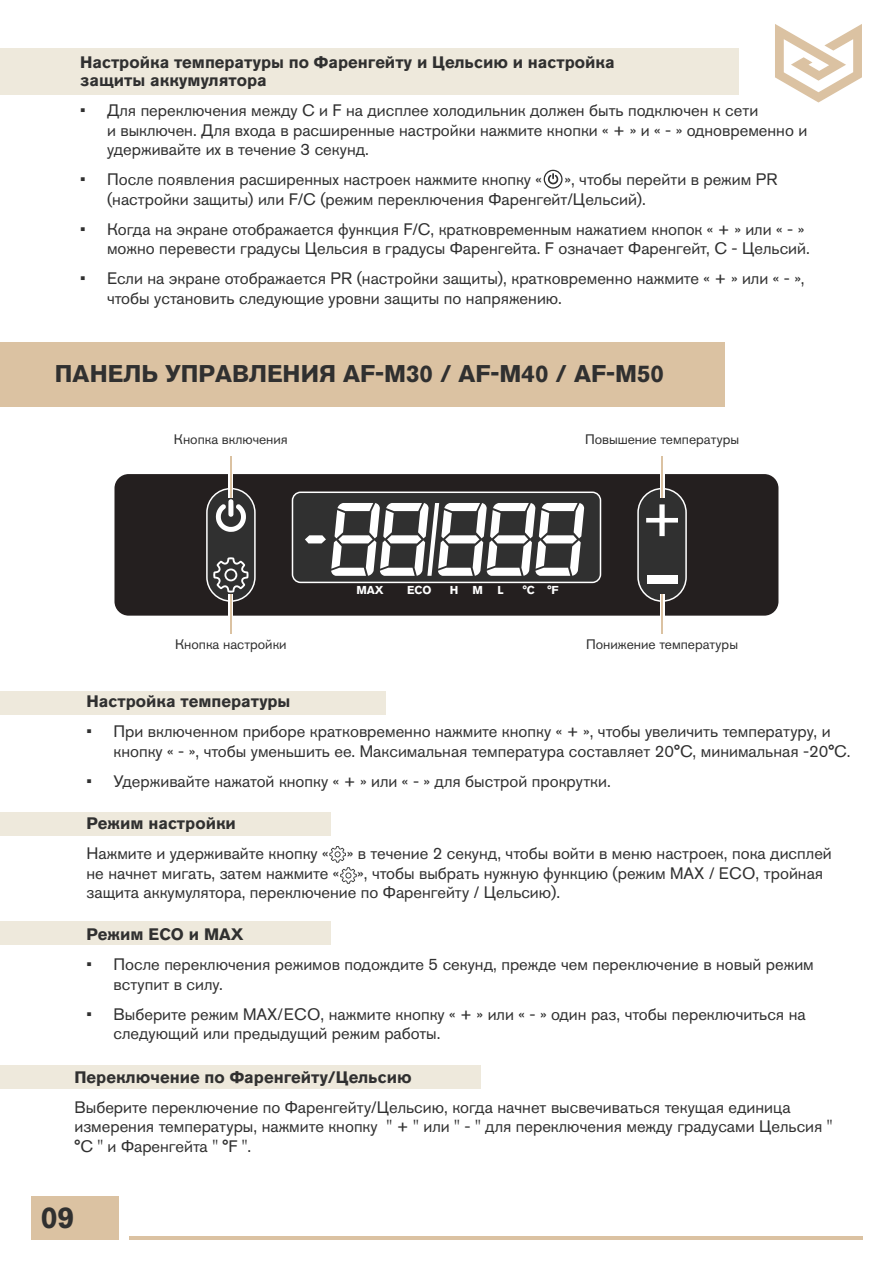
<style>
.page{position:relative;width:893px;height:1263px;background:#fff}
.page>*{position:absolute;margin:0;border:0;box-sizing:border-box;transform-origin:0 0}
.t1{font:700 30px "Akzidenz Grotesk Pro";color:#303030}
.t2{font:700 24px "Akzidenz Grotesk Pro";color:#303030}
.t3{font:16.5px/19.5px "Akzidenz Grotesk Pro";color:#303030}
.t4{font:700 16.5px/18px "Akzidenz Grotesk Pro";color:#303030}
.t5{font:13.65px "Akzidenz Grotesk Pro";color:#303030}
.t6{font:700 11.4px "Akzidenz Grotesk Pro";color:#fff}
</style>
<div class="page">
<div style="left:0;top:921px;width:331px;height:24px;background:#eee9dc"></div>
<div style="left:0;top:1065px;width:480px;height:23px;background:#eee9dc"></div>
<svg style="left:775px;top:24px;width:87px;height:78px"></svg>
<div style="left:0;top:49px;width:738px;height:46px;background:#eee9dc"></div>
<svg style="left:544px;top:170px;width:19px;height:19px"></svg>
<hr style="left:129px;top:1236px;width:733px;height:3px;background:#dbc2a2">
<div style="left:31px;top:1196px;width:87px;height:43px;background:#dbc2a2"></div>
<div style="left:114px;top:474px;width:664px;height:142px;background:#241f1f;border-radius:14px"></div>
<svg style="left:637px;top:488px;width:50px;height:114px;background:#4b4b4b"></svg>
<div style="left:647px;top:576px;width:30px;height:8px;background:#fff"></div>
<svg style="left:206px;top:488px;width:50px;height:114px;background:#585858"></svg>
<svg style="left:292px;top:491px;width:309px;height:92px;background:#777"></svg>
<hr style="left:229px;top:456px;width:4px;height:41px;background:#fff">
<hr style="left:230px;top:456px;width:2px;height:41px;background:#dbc2a2">
<hr style="left:660px;top:456px;width:4px;height:41px;background:#fff">
<hr style="left:661px;top:456px;width:2px;height:41px;background:#dbc2a2">
<hr style="left:660px;top:594px;width:4px;height:40px;background:#fff">
<hr style="left:661px;top:594px;width:2px;height:40px;background:#dbc2a2">
<hr style="left:229px;top:594px;width:4px;height:40px;background:#fff">
<hr style="left:230px;top:594px;width:2px;height:40px;background:#dbc2a2">
<div style="left:0;top:812px;width:331px;height:24px;background:#eee9dc"></div>
<svg style="left:329px;top:846px;width:28px;height:38px"></svg>
<div style="left:0;top:691px;width:385px;height:24px;background:#eee9dc"></div>
<div style="left:0;top:342px;width:724px;height:64px;background:#dbc2a2"></div>
<p class="t4" style="left:80px;top:53px;width:536px">Настройка температуры по Фаренгейту и Цельсию и настройка защиты аккумулятора</p>
<p class="t3" style="left:107px;top:101px;width:702px;text-indent:-27px">• Для переключения между C и F на дисплее холодильник должен быть подключен к сети<br>и выключен. Для входа в расширенные настройки нажмите кнопки « + » и « - » одновременно и удерживайте их в течение 3 секунд.</p>
<p class="t3" style="left:80px;top:170px;width:464px">• После появления расширенных настроек нажмите кнопку «</p>
<p class="t3" style="left:107px;top:170px;width:672px;text-indent:457px">», чтобы перейти в режим PR (настройки защиты) или F/C (режим переключения Фаренгейт/Цельсий).</p>
<p class="t3" style="left:107px;top:219px;width:704px;text-indent:-27px">• Когда на экране отображается функция F/C, кратковременным нажатием кнопок « + » или « - » можно перевести градусы Цельсия в градусы Фаренгейта. F означает Фаренгейт, C - Цельсий.</p>
<p class="t3" style="left:107px;top:269px;width:699px;text-indent:-27px">• Если на экране отображается PR (настройки защиты), кратковременно нажмите « + » или « - », чтобы установить следующие уровни защиты по напряжению.</p>
<h2 class="t2" style="left:55px;top:358px;width:611px">ПАНЕЛЬ УПРАВЛЕНИЯ AF-M30 / AF-M40 / AF-M50</h2>
<p class="t5" style="left:174px;top:431px;width:115px">Кнопка включения</p>
<p class="t5" style="left:585px;top:431px;width:156px">Повышение температуры</p>
<p class="t6" style="left:356px;top:583px;width:29px">MAX</p>
<p class="t6" style="left:407px;top:583px;width:26px">ECO</p>
<p class="t6" style="left:450px;top:583px;width:35px">H M</p>
<p class="t6" style="left:498px;top:583px;width:8px">L</p>
<p class="t6" style="left:523px;top:583px;width:37px">°C °F</p>
<p class="t5" style="left:175px;top:636px;width:113px">Кнопка настройки</p>
<p class="t5" style="left:586px;top:636px;width:153px">Понижение температуры</p>
<p class="t4" style="left:87px;top:692px;width:205px">Настройка температуры</p>
<p class="t3" style="left:114px;top:722px;width:739px;text-indent:-27px">• При включенном приборе кратковременно нажмите кнопку « + », чтобы увеличить температуру, и кнопку « - », чтобы уменьшить ее. Максимальная температура составляет 20°C, минимальная -20°C.</p>
<p class="t3" style="left:87px;top:771px;width:526px">• Удерживайте нажатой кнопку « + » или « - » для быстрой прокрутки.</p>
<p class="t4" style="left:87px;top:814px;width:151px">Режим настройки</p>
<p class="t3" style="left:87px;top:844px;width:747px">Нажмите и удерживайте кнопку « » в течение 2 секунд, чтобы войти в меню настроек, пока дисплей не начнет мигать, затем нажмите « », чтобы выбрать нужную функцию (режим MAX / ECO, тройная защита аккумулятора, переключение по Фаренгейту / Цельсию).</p>
<p class="t4" style="left:87px;top:925px;width:158px">Режим ECO и MAX</p>
<p class="t3" style="left:114px;top:955px;width:702px;text-indent:-27px">• После переключения режимов подождите 5 секунд, прежде чем переключение в новый режим вступит в силу.</p>
<p class="t3" style="left:114px;top:1004px;width:694px;text-indent:-27px">• Выберите режим MAX/ECO, нажмите кнопку « + » или « - » один раз, чтобы переключиться на следующий или предыдущий режим работы.</p>
<p class="t4" style="left:74px;top:1068px;width:339px">Переключение по Фаренгейту/Цельсию</p>
<p class="t3" style="left:74px;top:1097px;width:760px">Выберите переключение по Фаренгейту/Цельсию, когда начнет высвечиваться текущая единица измерения температуры, нажмите кнопку " + " или " - " для переключения между градусами Цельсия " °C " и Фаренгейта " °F ".</p>
<h1 class="t1" style="left:41px;top:1198px;width:35px">09</h1>
</div>
